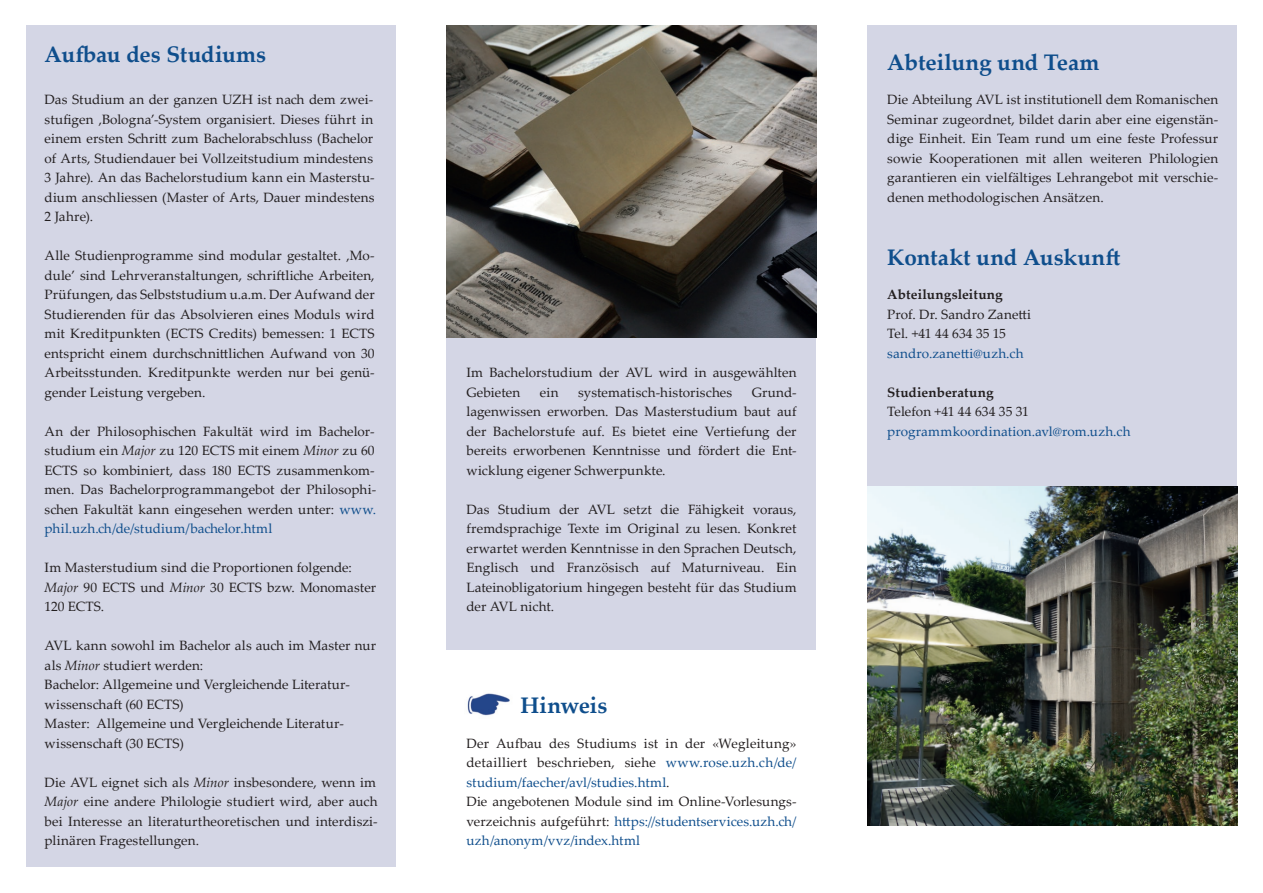
<style>
.page{position:relative;width:1263px;height:893px;background:#fff}
.page>*{position:absolute;margin:0;border:0;box-sizing:border-box;transform-origin:0 0}
.t1{font:700 22.5px "Palatino Linotype";letter-spacing:-.005em;color:#0f4e8c}
.t2{font:13.5px/19.5px "Palatino Linotype";letter-spacing:.005em;color:#231f20;text-align:justify}
.t3{font:13.5px "Palatino Linotype";letter-spacing:.01em;color:#0f4e8c}
.t4{font:700 13.5px "Palatino Linotype";letter-spacing:.01em;color:#231f20}
.s1{font-style:italic}
.s2{color:#0f4e8c}
</style>
<div class="page">
<div style="left:446px;top:26px;width:370px;height:624px;background:#d4d6e5"></div>
<div style="left:26px;top:26px;width:369px;height:841px;background:#d4d6e5"></div>
<img style="left:446px;top:26px;width:370px;height:312px">
<div style="left:867px;top:26px;width:370px;height:800px;background:#d4d6e5"></div>
<img style="left:867px;top:486px;width:370px;height:340px">
<img style="left:467px;top:693px;width:43px;height:23px">
<h1 class="t1" style="left:45px;top:39px;width:223px">Aufbau des Studiums</h1>
<p class="t2" style="left:45px;top:89px;width:332px">Das Studium an der ganzen UZH ist nach dem zwei&shy;stufigen ‚Bologna’-System organisiert. Dieses führt in einem ersten Schritt zum Bachelorabschluss (Bachelor of Arts, Studiendauer bei Vollzeitstudium mindestens 3 Jahre). An das Bachelorstudium kann ein Masterstu&shy;dium anschliessen (Master of Arts, Dauer mindestens 2 Jahre).</p>
<p class="t2" style="left:45px;top:245px;width:332px">Alle Studienprogramme sind modular gestaltet. ‚Mo&shy;dule’ sind Lehrveranstaltungen, schriftliche Arbeiten, Prüfungen, das Selbststudium u.a.m. Der Aufwand der Studierenden für das Absolvieren eines Moduls wird mit Kreditpunkten (ECTS Credits) bemessen: 1 ECTS entspricht einem durchschnittlichen Aufwand von 30<br>Arbeitsstunden. Kreditpunkte werden nur bei genü&shy;gender Leistung vergeben.</p>
<p class="t2" style="left:45px;top:421px;width:333px">An der Philosophischen Fakultät wird im Bachelor&shy;studium ein <span class="s1">Major</span> zu 120 ECTS mit einem <span class="s1">Minor</span> zu 60<br>ECTS so kombiniert, dass 180 ECTS zusammenkom&shy;men. Das Bachelorprogrammangebot der Philosophi&shy;schen Fakultät kann eingesehen werden unter: <span class="s2">www. phil.uzh.ch/de/studium/bachelor.html</span></p>
<p class="t2" style="left:45px;top:557px;width:333px;text-align:left">Im Masterstudium sind die Proportionen folgende:<br><span class="s1">Major</span> 90 ECTS und <span class="s1">Minor</span> 30 ECTS bzw. Monomaster<br>120 ECTS.</p>
<p class="t2" style="left:45px;top:635px;width:333px;text-align:left">AVL kann sowohl im Bachelor als auch im Master nur als <span class="s1">Minor</span> studiert werden:<br>Bachelor: Allgemeine und Vergleichende Literatur&shy;wissenschaft (60 ECTS)<br>Master: Allgemeine und Vergleichende Literatur&shy;wissenschaft (30 ECTS)</p>
<p class="t2" style="left:45px;top:772px;width:335px">Die AVL eignet sich als <span class="s1">Minor</span> insbesondere, wenn im <span class="s1">Major</span> eine andere Philologie studiert wird, aber auch bei Interesse an literaturtheoretischen und interdiszi&shy;plinären Fragestellungen.</p>
<p class="t2" style="left:466px;top:362px;width:332px">Im Bachelorstudium der AVL wird in ausgewählten<br>Gebieten</p>
<p class="t2" style="left:466px;top:382px;width:332px;text-indent:285px">Grund&shy;lagenwissen erworben. Das Masterstudium baut auf der Bachelorstufe auf. Es bietet eine Vertiefung der bereits erworbenen Kenntnisse und fördert die Ent&shy;wicklung eigener Schwerpunkte.</p>
<p class="t2" style="left:466px;top:499px;width:332px">Das Studium der AVL setzt die Fähigkeit voraus, fremdsprachige Texte im Original zu lesen. Konkret erwartet werden Kenntnisse in den Sprachen Deutsch, Englisch und Französisch auf Maturniveau. Ein Lateinobligatorium hingegen besteht für das Studium der AVL nicht.</p>
<p class="t2" style="left:540px;top:382px;width:20px">ein</p>
<p class="t2" style="left:578px;top:382px;width:156px">systematisch-historisches</p>
<h1 class="t1" style="left:520px;top:690px;width:88px">Hinweis</h1>
<p class="t2" style="left:466px;top:733px;width:332px;text-align:left">Der Aufbau des Studiums ist in der «Wegleitung» detailliert beschrieben, siehe <span class="s2">www.rose.uzh.ch/de/ studium/faecher/avl/studies.html</span>.<br>Die angebotenen Module sind im Online-Vorlesungs&shy;verzeichnis aufgeführt: <span class="s2">https://studentservices.uzh.ch/ uzh/anonym/vvz/index.html</span></p>
<h1 class="t1" style="left:887px;top:46px;width:214px">Abteilung und Team</h1>
<p class="t2" style="left:887px;top:89px;width:332px">Die Abteilung AVL ist institutionell dem Romanischen Seminar zugeordnet, bildet darin aber eine eigenstän&shy;dige Einheit. Ein Team rund um eine feste Professur sowie Kooperationen mit allen weiteren Philologien garantieren ein vielfältiges Lehrangebot mit verschie&shy;denen methodologischen Ansätzen.</p>
<h1 class="t1" style="left:887px;top:241px;width:235px">Kontakt und Auskunft</h1>
<p class="t4" style="left:887px;top:285px;width:117px">Abteilungsleitung</p>
<p class="t2" style="left:887px;top:304px;width:145px">Prof. Dr. Sandro Zanetti<br>Tel. +41 44 634 35 15</p>
<p class="t3" style="left:887px;top:344px;width:138px">sandro.zanetti@uzh.ch</p>
<p class="t4" style="left:887px;top:383px;width:108px">Studienberatung</p>
<p class="t2" style="left:887px;top:401px;width:143px">Telefon +41 44 634 35 31</p>
<p class="t3" style="left:887px;top:422px;width:245px">programmkoordination.avl@rom.uzh.ch</p>
</div>
